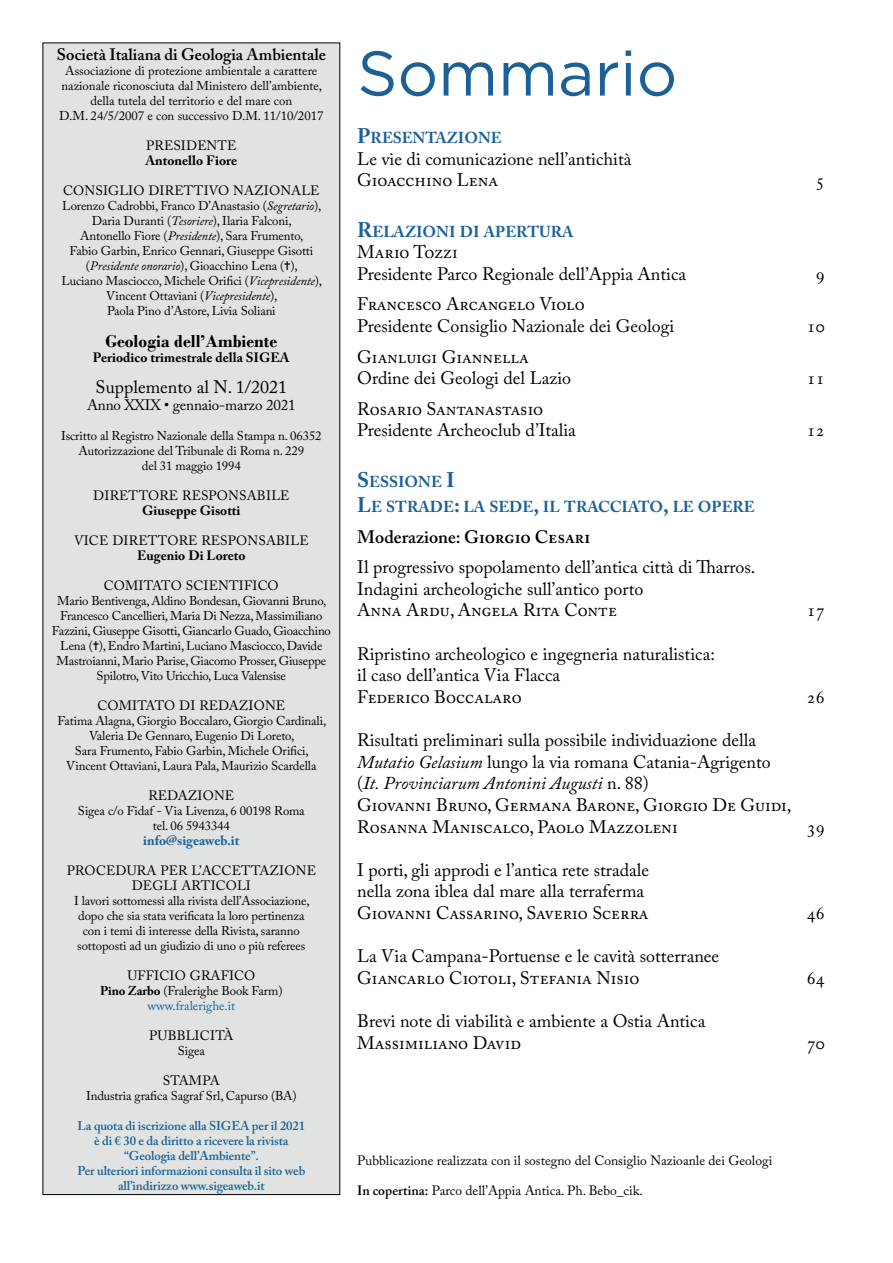
<style>
.page{position:relative;width:893px;height:1263px;background:#fff}
.page>*{position:absolute;margin:0;border:0;box-sizing:border-box;transform-origin:0 0}
.t1{font:63px "Gotham HTF";color:#1b6197}
.t2{font:18px/21.6px "Adobe Caslon Pro";color:#000}
.t3{font:700 18px "Bodoni";color:#000}
.t4{font:600 16.5px "Adobe Caslon Pro";color:#000}
.t5{font:700 15.75px/25.2px "Adobe Caslon Pro";color:#1b6197}
.t6{font:15px "Adobe Caslon Pro";letter-spacing:-.01em;color:#000}
.t7{font:13.5px/15px "Adobe Caslon Pro";letter-spacing:.015em;color:#000;text-align:center}
.t8{font:700 13.5px/15px "Adobe Caslon Pro";color:#000}
.t9{font:700 13.5px "Adobe Caslon Pro";color:#1b6197}
.t10{font:12.75px/15px "Adobe Caslon Pro";letter-spacing:-.01em;color:#000;text-align:center}
.t11{font:600 12.75px/15px "Adobe Caslon Pro";letter-spacing:-.01em;color:#1b6197;text-align:center}
.s1{font-weight:400}
.s2{font-style:italic}
.s3{font-weight:700}
.s4{color:#1b6197}
.s5{font-size:21px}
.s6{font-weight:600}
</style>
<div class="page">
<div style="left:43px;top:43px;width:297px;height:1151px;background:#e0e3e1"></div>
<p class="t4" style="left:57px;top:45px;width:271px">Società Italiana di Geologia Ambientale</p>
<p class="t10" style="left:59px;top:63px;width:266px">Associazione di protezione ambientale a carattere nazionale riconosciuta dal Ministero dell’ambiente, della tutela del territorio e del mare con<br>D.M. 24/5/2007 e con successivo D.M. 11/10/2017</p>
<p class="t8" style="left:145px;top:138px;width:93px"><span class="s1">PRESIDENTE<br></span>Antonello Fiore</p>
<p class="t7" style="left:63px;top:183px;width:258px">CONSIGLIO DIRETTIVO NAZIONALE</p>
<p class="t10" style="left:61px;top:198px;width:262px">Lorenzo Cadrobbi, Franco D’Anastasio (<span class="s2">Segretario</span>), Daria Duranti (<span class="s2">Tesoriere</span>), Ilaria Falconi,<br>Antonello Fiore (<span class="s2">Presidente</span>), Sara Frumento,<br>Fabio Garbin, Enrico Gennari, Giuseppe Gisotti (<span class="s2">Presidente onorario</span>), Gioacchino Lena (✝),<br>Luciano Masciocco, Michele Orifici (<span class="s2">Vicepresidente</span>), Vincent Ottaviani (<span class="s2">Vicepresidente</span>),<br>Paola Pino d’Astore, Livia Soliani</p>
<p class="t3" style="left:105px;top:330px;width:173px">Geologia dell’Ambiente</p>
<p class="t8" style="left:93px;top:349px;width:198px">Periodico trimestrale della SIGEA</p>
<p class="t2" style="left:96px;top:376px;width:193px">Supplemento al N. 1/2021</p>
<p class="t6" style="left:87px;top:396px;width:210px">Anno XXIX • gennaio-marzo 2021</p>
<p class="t10" style="left:61px;top:428px;width:262px">Iscritto al Registro Nazionale della Stampa n. 06352<br>Autorizzazione del Tribunale di Roma n. 229<br>del 31 maggio 1994</p>
<p class="t7" style="left:93px;top:487px;width:198px">DIRETTORE RESPONSABILE<br><span class="s3">Giuseppe Gisotti</span></p>
<p class="t7" style="left:74px;top:532px;width:236px">VICE DIRETTORE RESPONSABILE<br><span class="s3">Eugenio Di Loreto</span></p>
<p class="t7" style="left:104px;top:577px;width:176px">COMITATO SCIENTIFICO</p>
<p class="t10" style="left:52px;top:593px;width:281px">Mario Bentivenga, Aldino Bondesan, Giovanni Bruno, Francesco Cancellieri, Maria Di Nezza, Massimiliano Fazzini, Giuseppe Gisotti, Giancarlo Guado, Gioacchino Lena (✝), Endro Martini, Luciano Masciocco, Davide Mastroianni, Mario Parise, Giacomo Prosser, Giuseppe Spilotro, Vito Uricchio, Luca Valensise</p>
<p class="t7" style="left:97px;top:697px;width:189px">COMITATO DI REDAZIONE</p>
<p class="t10" style="left:57px;top:713px;width:270px">Fatima Alagna, Giorgio Boccalaro, Giorgio Cardinali, Valeria De Gennaro, Eugenio Di Loreto,<br>Sara Frumento, Fabio Garbin, Michele Orifici, Vincent Ottaviani, Laura Pala, Maurizio Scardella</p>
<p class="t7" style="left:148px;top:787px;width:87px">REDAZIONE</p>
<p class="t10" style="left:78px;top:803px;width:228px">Sigea c/o Fidaf - Via Livenza, 6 00198 Roma tel. 06 5943344</p>
<p class="t9" style="left:143px;top:832px;width:98px">info@sigeaweb.it</p>
<p class="t7" style="left:67px;top:862px;width:251px">PROCEDURA PER L’ACCETTAZIONE<br>DEGLI ARTICOLI</p>
<p class="t10" style="left:74px;top:893px;width:237px">I lavori sottomessi alla rivista dell’Associazione, dopo che sia stata verificata la loro pertinenza con i temi di interesse della Rivista, saranno sottoposti ad un giudizio di uno o più referees</p>
<p class="t7" style="left:127px;top:967px;width:129px">UFFICIO GRAFICO</p>
<p class="t10" style="left:100px;top:983px;width:184px"><span class="s3">Pino Zarbo</span> (Fralerighe Book Farm) <span class="s4">www.fralerighe.it</span></p>
<p class="t7" style="left:149px;top:1027px;width:86px">PUBBLICITÀ</p>
<p class="t10" style="left:178px;top:1043px;width:29px">Sigea</p>
<p class="t7" style="left:163px;top:1072px;width:58px">STAMPA</p>
<p class="t10" style="left:86px;top:1088px;width:212px">Industria grafica Sagraf Srl, Capurso (BA)</p>
<p class="t11" style="left:77px;top:1118px;width:229px">La quota di iscrizione alla SIGEA per il 2021 è di € 30 e da diritto a ricevere la rivista “Geologia dell’Ambiente”.<br>Per ulteriori informazioni consulta il sito web all’indirizzo www.sigeaweb.it</p>
<p class="t1" style="left:357px;top:38px;width:322px">Sommario</p>
<p class="t5" style="left:357px;top:125px;width:146px"><span class="s5">P</span>RESENTAZIONE</p>
<p class="t2" style="left:357px;top:148px;width:276px">Le vie di comunicazione nell’antichità<br>Gioacchino Lena</p>
<p class="t5" style="left:357px;top:219px;width:218px"><span class="s5">R</span>ELAZIONI DI APERTURA</p>
<p class="t2" style="left:357px;top:241px;width:331px">Mario Tozzi<br>Presidente Parco Regionale dell’Appia Antica</p>
<p class="t2" style="left:357px;top:293px;width:319px">Francesco Arcangelo Violo<br>Presidente Consiglio Nazionale dei Geologi</p>
<p class="t2" style="left:357px;top:346px;width:215px">Gianluigi Giannella<br>Ordine dei Geologi del Lazio</p>
<p class="t2" style="left:357px;top:398px;width:220px">Rosario Santanastasio<br>Presidente Archeoclub d’Italia</p>
<p class="t5" style="left:357px;top:469px;width:399px"><span class="s5">S</span>ESSIONE <span class="s5">I<br>L</span>E STRADE<span class="s5">:</span> LA SEDE<span class="s5">,</span> IL TRACCIATO<span class="s5">,</span> LE OPERE</p>
<p class="t2" style="left:357px;top:521px;width:400px;line-height:30.6px"><span class="s6">Moderazione: Giorgio Cesari<br></span>Il progressivo spopolamento dell’antica città di Tharros.</p>
<p class="t2" style="left:357px;top:578px;width:288px">Indagini archeologiche sull’antico porto<br>Anna Ardu, Angela Rita Conte</p>
<p class="t2" style="left:357px;top:643px;width:359px">Ripristino archeologico e ingegneria naturalistica: il caso dell’antica Via Flacca<br>Federico Boccalaro</p>
<p class="t2" style="left:357px;top:729px;width:436px">Risultati preliminari sulla possibile individuazione della <span class="s2">Mutatio Gelasium</span> lungo la via romana Catania-Agrigento (<span class="s2">It. Provinciarum Antonini Augusti</span> n. 88)<br>Giovanni Bruno, Germana Barone, Giorgio De Guidi, Rosanna Maniscalco, Paolo Mazzoleni</p>
<p class="t2" style="left:357px;top:859px;width:293px">I porti, gli approdi e l’antica rete stradale nella zona iblea dal mare alla terraferma<br>Giovanni Cassarino, Saverio Scerra</p>
<p class="t2" style="left:357px;top:945px;width:364px">La Via Campana-Portuense e le cavità sotterranee<br>Giancarlo Ciotoli, Stefania Nisio</p>
<p class="t2" style="left:357px;top:1010px;width:350px">Brevi note di viabilità e ambiente a Ostia Antica<br>Massimiliano David</p>
<p class="t2" style="left:816px;top:169px;width:10px">5</p>
<p class="t2" style="left:816px;top:263px;width:10px">9</p>
<p class="t2" style="left:807px;top:315px;width:19px">10</p>
<p class="t2" style="left:807px;top:367px;width:19px">11</p>
<p class="t2" style="left:807px;top:419px;width:19px">12</p>
<p class="t2" style="left:807px;top:599px;width:19px">17</p>
<p class="t2" style="left:807px;top:686px;width:19px">26</p>
<p class="t2" style="left:807px;top:815px;width:19px">39</p>
<p class="t2" style="left:807px;top:902px;width:19px">46</p>
<p class="t2" style="left:807px;top:967px;width:19px">64</p>
<p class="t2" style="left:807px;top:1031px;width:19px">70</p>
<p class="t7" style="left:357px;top:1153px;width:417px">Pubblicazione realizzata con il sostegno del Consiglio Nazioanle dei Geologi</p>
<p class="t7" style="left:357px;top:1183px;width:287px"><span class="s6">In copertina:</span> Parco dell’Appia Antica. Ph. Bebo_cik.</p>
</div>
